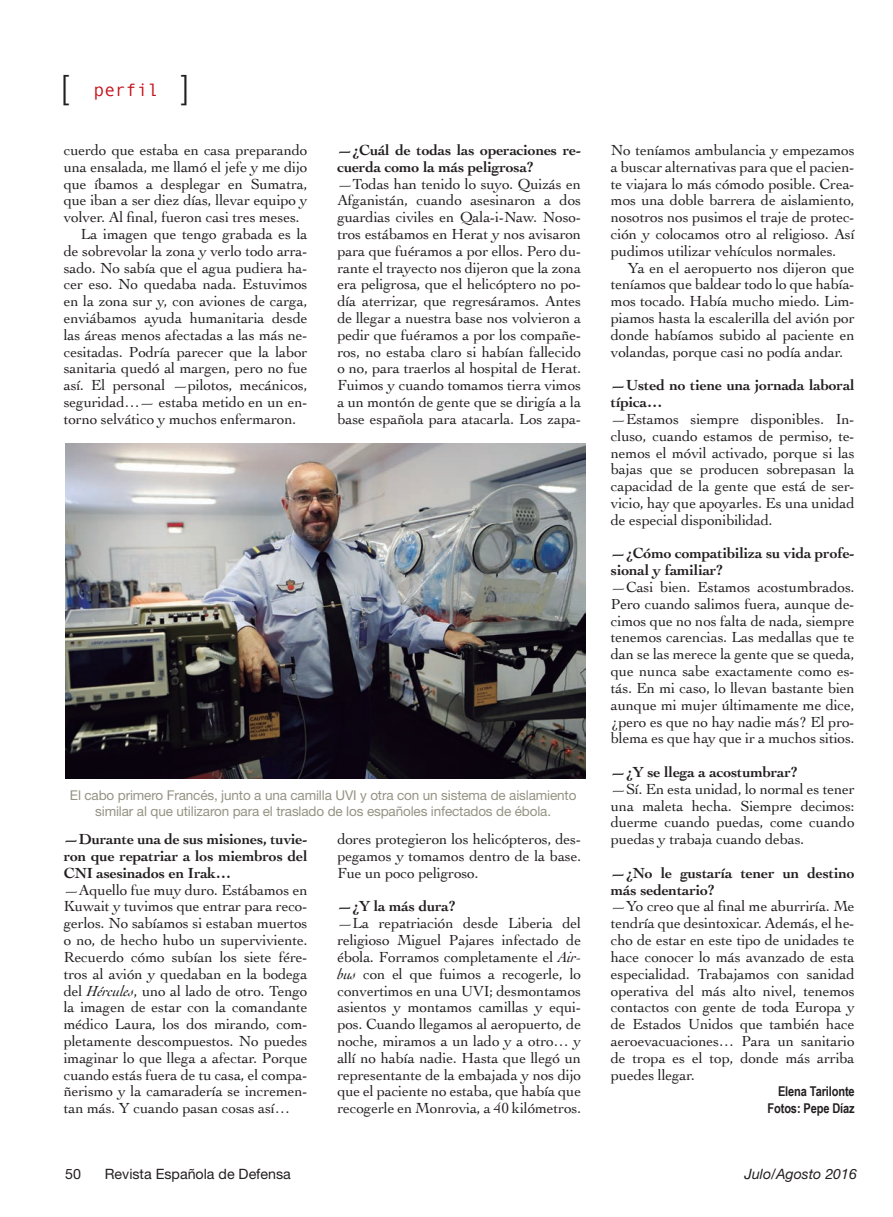
<style>
.page{position:relative;width:893px;height:1217px;background:#fff}
.page>*{position:absolute;margin:0;border:0;box-sizing:border-box;transform-origin:0 0}
.t1{font:300 33px "Helvetica Neue";color:#231f20}
.t2{font:18px "Monotypecom";color:#c4121a}
.Texto_general{font:15.3px/16.8px "Cochin";letter-spacing:-.01em;color:#231f20;text-align:justify}
.Texto_general-2{font:700 15.3px/16.8px "Cochin";letter-spacing:-.01em;color:#231f20}
.t3{font:14.25px "Helvetica Neue";color:#231f20}
.t4{font:italic 14.25px "Helvetica Neue";color:#231f20}
.Pie_de_foto{font:13.5px/15.8px "Helvetica Neue";letter-spacing:-.01em;color:#959383;text-align:center}
.Firma{font:700 13.5px "Arial Narrow";letter-spacing:-.01em;color:#231f20}
.s1{font-family:"Helvetica Neue";font-weight:300;font-size:33px;color:#231f20}
.s2{font-style:italic}
</style>
<div class="page">
<img style="left:65px;top:443px;width:520px;height:335px">
<p class="t1" style="left:61px;top:67px;width:9px">[</p>
<p class="t2" style="left:94px;top:80px;width:97px">perfil <span class="s1">]</span></p>
<p class="Texto_general" style="left:64px;top:141px;width:245px">cuerdo que estaba en casa preparando una ensalada, me llamó el jefe y me dijo que íbamos a desplegar en Sumatra, que iban a ser diez días, llevar equipo y volver. Al final, fueron casi tres meses.</p>
<p class="Texto_general" style="left:64px;top:225px;width:245px;text-indent:17px">La imagen que tengo grabada es la de sobrevolar la zona y verlo todo arra&shy;sado. No sabía que el agua pudiera ha&shy;cer eso. No quedaba nada. Estuvimos en la zona sur y, con aviones de carga, enviábamos ayuda humanitaria desde las áreas menos afectadas a las más ne&shy;cesitadas. Podría parecer que la labor sanitaria quedó al margen, pero no fue así. El personal —pilotos, mecánicos, seguridad…— estaba metido en un en&shy;torno selvático y muchos enfermaron.</p>
<p class="Texto_general-2" style="left:337px;top:141px;width:245px">—¿Cuál de todas las operaciones re&shy;cuerda como la más peligrosa?</p>
<p class="Texto_general" style="left:337px;top:174px;width:245px">—Todas han tenido lo suyo. Quizás en Afganistán, cuando asesinaron a dos guardias civiles en Qala-i-Naw. Noso&shy;tros estábamos en Herat y nos avisaron para que fuéramos a por ellos. Pero du&shy;rante el trayecto nos dijeron que la zona era peligrosa, que el helicóptero no po&shy;día aterrizar, que regresáramos. Antes de llegar a nuestra base nos volvieron a pedir que fuéramos a por los compañe&shy;ros, no estaba claro si habían fallecido o no, para traerlos al hospital de Herat.<br>Fuimos y cuando tomamos tierra vimos a un montón de gente que se dirigía a la base española para atacarla. Los zapa-</p>
<p class="Pie_de_foto" style="left:70px;top:786px;width:508px">El cabo primero Francés, junto a una camilla UVI y otra con un sistema de aislamiento similar al que utilizaron para el traslado de los españoles infectados de ébola.</p>
<p class="Texto_general-2" style="left:64px;top:829px;width:245px;text-align:justify">—Durante una de sus misiones, tuvie&shy;ron que repatriar a los miembros del CNI asesinados en Irak…</p>
<p class="Texto_general" style="left:64px;top:880px;width:245px">—Aquello fue muy duro. Estábamos en Kuwait y tuvimos que entrar para reco&shy;gerlos. No sabíamos si estaban muertos o no, de hecho hubo un superviviente.<br>Recuerdo cómo subían los siete fére&shy;tros al avión y quedaban en la bodega del <span class="s2">Hércules</span>, uno al lado de otro. Tengo la imagen de estar con la comandante médico Laura, los dos mirando, com&shy;pletamente descompuestos. No puedes imaginar lo que llega a afectar. Porque cuando estás fuera de tu casa, el compa&shy;ñerismo y la camaradería se incremen&shy;tan más. Y cuando pasan cosas así…</p>
<p class="Texto_general" style="left:337px;top:830px;width:245px">dores protegieron los helicópteros, des&shy;pegamos y tomamos dentro de la base.<br>Fue un poco peligroso.</p>
<p class="Texto_general-2" style="left:337px;top:897px;width:120px">—¿Y la más dura?</p>
<p class="Texto_general" style="left:337px;top:914px;width:245px">—La repatriación desde Liberia del religioso Miguel Pajares infectado de ébola. Forramos completamente el <span class="s2">Air&shy;bus</span> con el que fuimos a recogerle, lo convertimos en una UVI; desmontamos asientos y montamos camillas y equi&shy;pos. Cuando llegamos al aeropuerto, de noche, miramos a un lado y a otro… y allí no había nadie. Hasta que llegó un representante de la embajada y nos dijo que el paciente no estaba, que había que recogerle en Monrovia, a 40 kilómetros.</p>
<p class="Texto_general" style="left:611px;top:141px;width:245px">No teníamos ambulancia y empezamos a buscar alternativas para que el pacien&shy;te viajara lo más cómodo posible. Crea&shy;mos una doble barrera de aislamiento, nosotros nos pusimos el traje de protec&shy;ción y colocamos otro al religioso. Así pudimos utilizar vehículos normales.</p>
<p class="Texto_general" style="left:611px;top:258px;width:245px;text-indent:17px">Ya en el aeropuerto nos dijeron que teníamos que baldear todo lo que había&shy;mos tocado. Había mucho miedo. Lim&shy;piamos hasta la escalerilla del avión por donde habíamos subido al paciente en volandas, porque casi no podía andar.</p>
<p class="Texto_general-2" style="left:611px;top:376px;width:245px">—Usted no tiene una jornada laboral típica…</p>
<p class="Texto_general" style="left:611px;top:410px;width:245px">—Estamos siempre disponibles. In&shy;cluso, cuando estamos de permiso, te&shy;nemos el móvil activado, porque si las bajas que se producen sobrepasan la capacidad de la gente que está de ser&shy;vicio, hay que apoyarles. Es una unidad de especial disponibilidad.</p>
<p class="Texto_general-2" style="left:611px;top:544px;width:245px">—¿Cómo compatibiliza su vida profe&shy;sional y familiar?</p>
<p class="Texto_general" style="left:611px;top:578px;width:245px">—Casi bien. Estamos acostumbrados.<br>Pero cuando salimos fuera, aunque de&shy;cimos que no nos falta de nada, siempre tenemos carencias. Las medallas que te dan se las merece la gente que se queda, que nunca sabe exactamente como es&shy;tás. En mi caso, lo llevan bastante bien aunque mi mujer últimamente me dice, ¿pero es que no hay nadie más? El pro&shy;blema es que hay que ir a muchos sitios.</p>
<p class="Texto_general-2" style="left:611px;top:762px;width:188px">—¿Y se llega a acostumbrar?</p>
<p class="Texto_general" style="left:611px;top:779px;width:245px">—Sí. En esta unidad, lo normal es tener una maleta hecha. Siempre decimos: duerme cuando puedas, come cuando puedas y trabaja cuando debas.</p>
<p class="Texto_general-2" style="left:611px;top:863px;width:245px">—¿No le gustaría tener un destino más sedentario?</p>
<p class="Texto_general" style="left:611px;top:897px;width:245px">—Yo creo que al final me aburriría. Me tendría que desintoxicar. Además, el he&shy;cho de estar en este tipo de unidades te hace conocer lo más avanzado de esta especialidad. Trabajamos con sanidad operativa del más alto nivel, tenemos contactos con gente de toda Europa y de Estados Unidos que también hace aeroevacuaciones… Para un sanitario de tropa es el top, donde más arriba puedes llegar.</p>
<p class="Firma" style="left:778px;top:1081px;width:78px">Elena Tarilonte</p>
<p class="Firma" style="left:767px;top:1097px;width:89px">Fotos: Pepe Díaz</p>
<p class="t3" style="left:65px;top:1164px;width:17px">50</p>
<p class="t3" style="left:105px;top:1164px;width:188px">Revista Española de Defensa</p>
<p class="t4" style="left:745px;top:1164px;width:114px">Julo/Agosto 2016</p>
</div>
